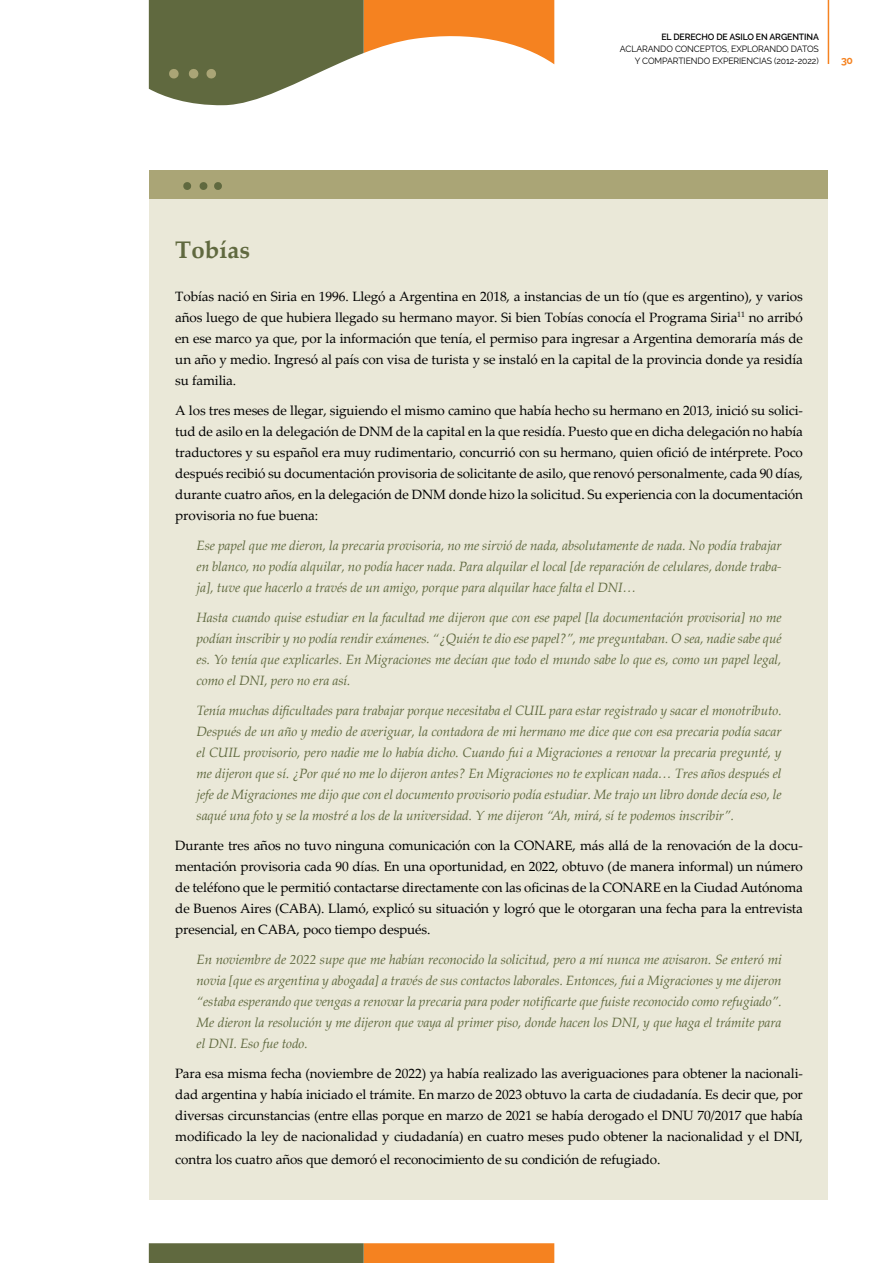
<style>
.page{position:relative;width:893px;height:1263px;background:#fff}
.page>*{position:absolute;margin:0;border:0;box-sizing:border-box;transform-origin:0 0}
.t1{font:700 24px "Palatino Linotype";color:#60693f}
.t2{font:13.5px/21px "Palatino Linotype";letter-spacing:-.01em;color:#000;text-align:justify}
.t3{font:italic 13.5px/21px "Palatino Linotype";letter-spacing:-.01em;color:#60693f;text-align:justify}
.t4{font:700 10.5px "Raleway";color:#f58220}
.t5{font:9px/12px "Raleway";letter-spacing:-.01em;color:#000;text-align:right}
.t6{font:600 9px "Raleway";letter-spacing:-.01em;color:#000}
</style>
<div class="page">
<svg style="left:149px;top:1243px;width:405px;height:20px;background:#a77633"></svg>
<svg style="left:149px;top:0;width:405px;height:106px"></svg>
<hr style="left:828px;top:0;width:1px;height:64px;background:#f58220">
<div style="left:149px;top:170px;width:679px;height:1029px;background:#eae8d8"></div>
<div style="left:149px;top:170px;width:679px;height:28px;background:#aaa576"></div>
<svg style="left:183px;top:182px;width:8px;height:8px"></svg>
<svg style="left:199px;top:182px;width:23px;height:8px"></svg>
<p class="t6" style="left:661px;top:32px;width:159px">EL DERECHO DE ASILO EN ARGENTINA</p>
<p class="t5" style="left:620px;top:43px;width:200px">ACLARANDO CONCEPTOS, EXPLORANDO DATOS<br>Y COMPARTIENDO EXPERIENCIAS (2012-2022)</p>
<p class="t4" style="left:841px;top:54px;width:14px">30</p>
<h1 class="t1" style="left:175px;top:233px;width:76px">Tobías</h1>
<p class="t2" style="left:175px;top:285px;width:629px">Tobías nació en Siria en 1996. Llegó a Argentina en 2018, a instancias de un tío (que es argentino), y varios años luego de que hubiera llegado su hermano mayor. Si bien Tobías conocía el Programa Siria<sup>11</sup> no arribó en ese marco ya que, por la información que tenía, el permiso para ingresar a Argentina demoraría más de un año y medio. Ingresó al país con visa de turista y se instaló en la capital de la provincia donde ya residía su familia.</p>
<p class="t2" style="left:175px;top:399px;width:629px">A los tres meses de llegar, siguiendo el mismo camino que había hecho su hermano en 2013, inició su solici&shy;tud de asilo en la delegación de DNM de la capital en la que residía. Puesto que en dicha delegación no había traductores y su español era muy rudimentario, concurrió con su hermano, quien ofició de intérprete. Poco después recibió su documentación provisoria de solicitante de asilo, que renovó personalmente, cada 90 días, durante cuatro años, en la delegación de DNM donde hizo la solicitud. Su experiencia con la documentación provisoria no fue buena:</p>
<p class="t3" style="left:197px;top:534px;width:587px">Ese papel que me dieron, la precaria provisoria, no me sirvió de nada, absolutamente de nada. No podía trabajar en blanco, no podía alquilar, no podía hacer nada. Para alquilar el local [de reparación de celulares, donde traba&shy;ja], tuve que hacerlo a través de un amigo, porque para alquilar hace falta el DNI…</p>
<p class="t3" style="left:197px;top:606px;width:587px">Hasta cuando quise estudiar en la facultad me dijeron que con ese papel [la documentación provisoria] no me podían inscribir y no podía rendir exámenes. “¿Quién te dio ese papel?”, me preguntaban. O sea, nadie sabe qué es. Yo tenía que explicarles. En Migraciones me decían que todo el mundo sabe lo que es, como un papel legal, como el DNI, pero no era así.</p>
<p class="t3" style="left:197px;top:699px;width:587px">Tenía muchas dificultades para trabajar porque necesitaba el CUIL para estar registrado y sacar el monotributo.<br>Después de un año y medio de averiguar, la contadora de mi hermano me dice que con esa precaria podía sacar el CUIL provisorio, pero nadie me lo había dicho. Cuando fui a Migraciones a renovar la precaria pregunté, y me dijeron que sí. ¿Por qué no me lo dijeron antes? En Migraciones no te explican nada… Tres años después el jefe de Migraciones me dijo que con el documento provisorio podía estudiar. Me trajo un libro donde decía eso, le saqué una foto y se la mostré a los de la universidad. Y me dijeron “Ah, mirá, sí te podemos inscribir”.</p>
<p class="t2" style="left:175px;top:834px;width:629px">Durante tres años no tuvo ninguna comunicación con la CONARE, más allá de la renovación de la docu&shy;mentación provisoria cada 90 días. En una oportunidad, en 2022, obtuvo (de manera informal) un número de teléfono que le permitió contactarse directamente con las oficinas de la CONARE en la Ciudad Autónoma de Buenos Aires (CABA). Llamó, explicó su situación y logró que le otorgaran una fecha para la entrevista presencial, en CABA, poco tiempo después.</p>
<p class="t3" style="left:197px;top:948px;width:587px">En noviembre de 2022 supe que me habían reconocido la solicitud, pero a mí nunca me avisaron. Se enteró mi novia [que es argentina y abogada] a través de sus contactos laborales. Entonces, fui a Migraciones y me dijeron “estaba esperando que vengas a renovar la precaria para poder notificarte que fuiste reconocido como refugiado”.<br>Me dieron la resolución y me dijeron que vaya al primer piso, donde hacen los DNI, y que haga el trámite para el DNI. Eso fue todo.</p>
<p class="t2" style="left:175px;top:1062px;width:629px">Para esa misma fecha (noviembre de 2022) ya había realizado las averiguaciones para obtener la nacionali&shy;dad argentina y había iniciado el trámite. En marzo de 2023 obtuvo la carta de ciudadanía. Es decir que, por diversas circunstancias (entre ellas porque en marzo de 2021 se había derogado el DNU 70/2017 que había modificado la ley de nacionalidad y ciudadanía) en cuatro meses pudo obtener la nacionalidad y el DNI,</p>
<p class="t2" style="left:175px;top:1148px;width:487px">contra los cuatro años que demoró el reconocimiento de su condición de refugiado.</p>
</div>
